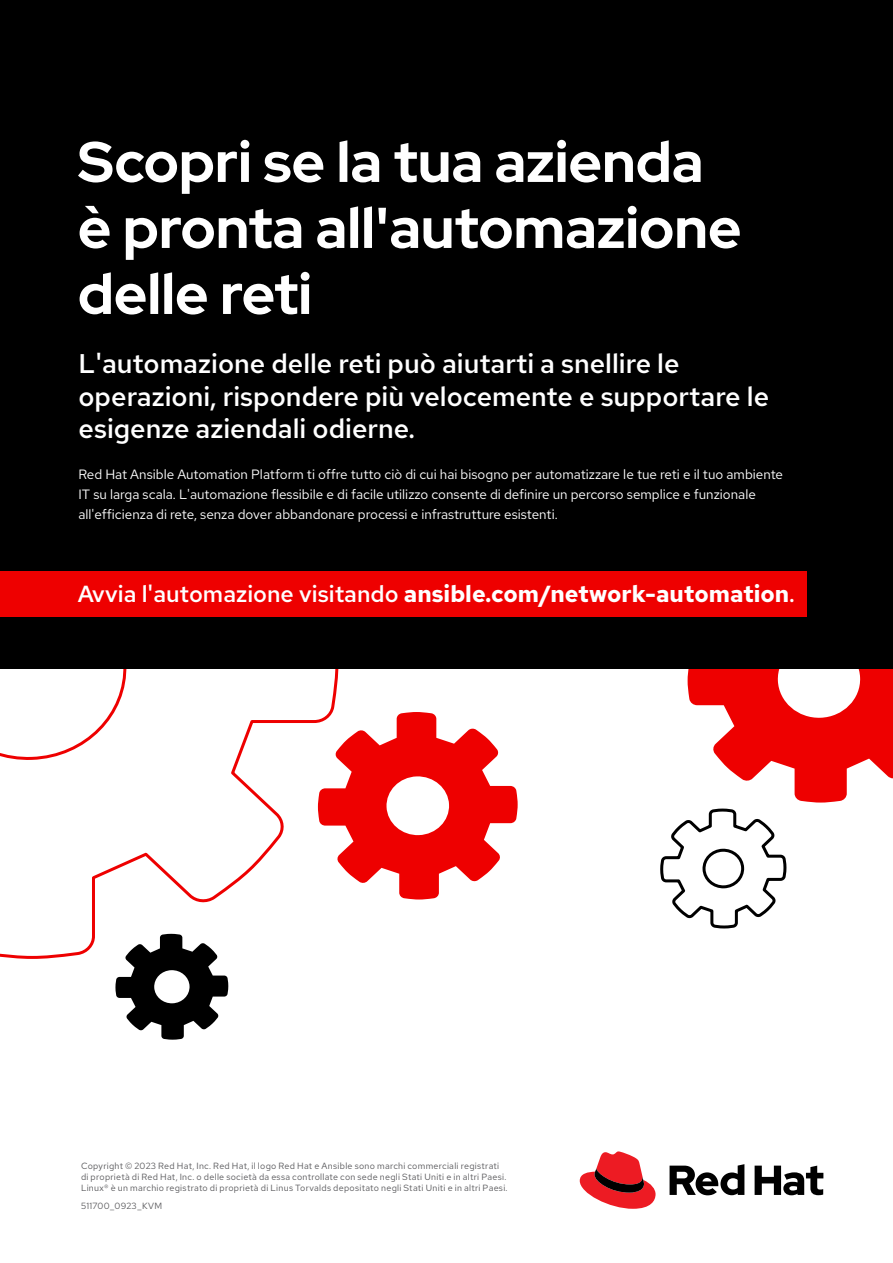
<style>
.page{position:relative;width:893px;height:1263px;background:#fff}
.page>*{position:absolute;margin:0;border:0;box-sizing:border-box;transform-origin:0 0}
.t1{font:700 57px/66px "Red Hat Display";color:#fff}
.t2{font:500 27px/32.4px "Red Hat Text";color:#fff}
.t3{font:700 23.25px "Red Hat Text";color:#fff}
.t4{font:13.5px/20.2px "Red Hat Text";color:#fff}
.t5{font:9px/11.2px "Red Hat Text";letter-spacing:.03em;color:#58585b}
.s1{font-weight:500}
</style>
<div class="page">
<svg style="left:0;top:668px;width:340px;height:291px"></svg>
<svg style="left:318px;top:712px;width:200px;height:187px"></svg>
<svg style="left:115px;top:934px;width:113px;height:106px"></svg>
<svg style="left:688px;top:668px;width:205px;height:134px;fill:#e00"></svg>
<svg style="left:660px;top:808px;width:127px;height:121px"></svg>
<div style="left:0;top:0;width:893px;height:668px;background:#000"></div>
<div style="left:0;top:571px;width:806px;height:45px;background:#e00"></div>
<svg style="left:580px;top:1151px;width:76px;height:58px"></svg>
<svg style="left:670px;top:1164px;width:153px;height:31px"></svg>
<h1 class="t1" style="left:78px;top:128px;width:665px">Scopri se la tua azienda è pronta all'automazione delle reti</h1>
<h2 class="t2" style="left:79px;top:347px;width:692px">L'automazione delle reti può aiutarti a snellire le operazioni, rispondere più velocemente e supportare le esigenze aziendali odierne.</h2>
<p class="t4" style="left:79px;top:464px;width:706px">Red Hat Ansible Automation Platform ti offre tutto ciò di cui hai bisogno per automatizzare le tue reti e il tuo ambiente<br>IT su larga scala. L'automazione flessibile e di facile utilizzo consente di definire un percorso semplice e funzionale all'efficienza di rete, senza dover abbandonare processi e infrastrutture esistenti.</p>
<h3 class="t3" style="left:78px;top:579px;width:718px"><span class="s1">Avvia l'automazione visitando</span> ansible.com/network-automation<span class="s1">.</span></h3>
<p class="t5" style="left:81px;top:1160px;width:428px">Copyright © 2023 Red Hat, Inc. Red Hat, il logo Red Hat e Ansible sono marchi commerciali registrati di proprietà di Red Hat, Inc. o delle società da essa controllate con sede negli Stati Uniti e in altri Paesi.<br>Linux® è un marchio registrato di proprietà di Linus Torvalds depositato negli Stati Uniti e in altri Paesi.</p>
<p class="t5" style="left:81px;top:1200px;width:83px">511700_0923_KVM</p>
</div>
